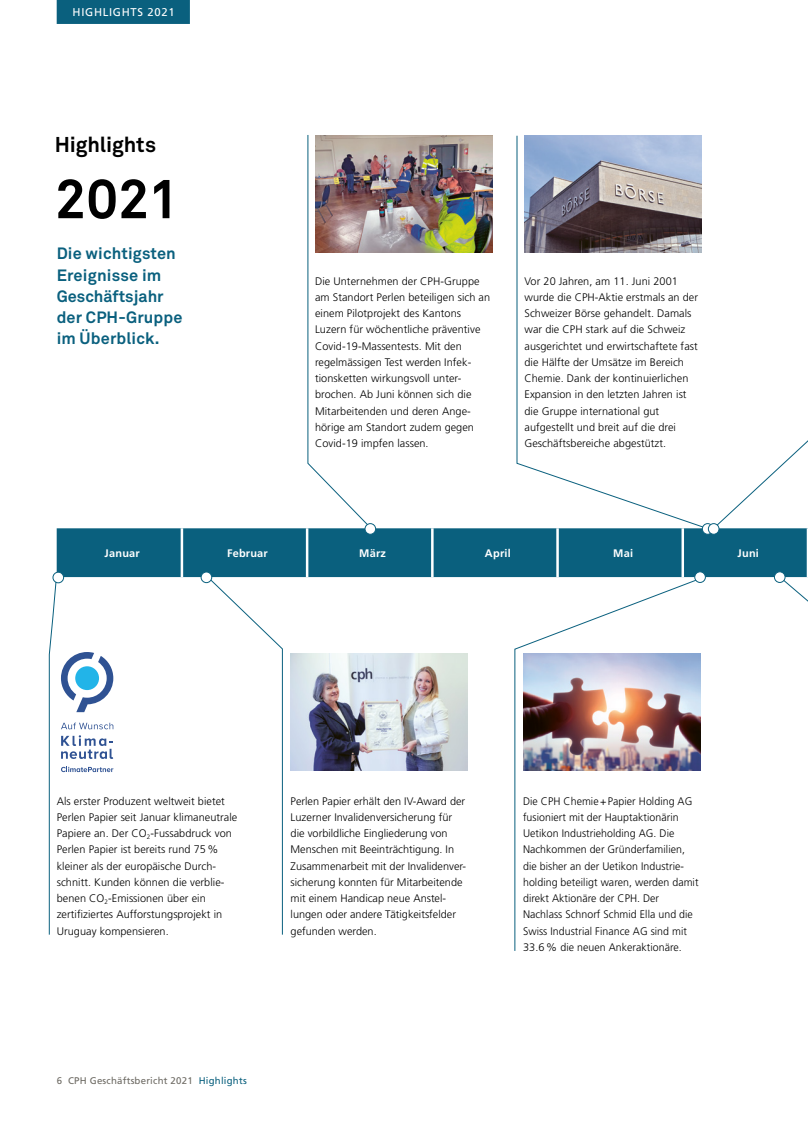
<style>
.page{position:relative;width:808px;height:1127px;background:#fff}
.page>*{position:absolute;margin:0;border:0;box-sizing:border-box;transform-origin:0 0}
.t1{font:700 55px "Akkurat Pro";color:#000}
.t2{font:700 21.25px "Akkurat Pro";letter-spacing:-.005em;color:#000}
.t3{font:700 16.25px/21.2px "Akkurat Pro";letter-spacing:.01em;color:#0a607e}
.t4{font:11.25px "Frutiger LT Std";letter-spacing:.06em;color:#fff}
.t5{font:300 11px/16.2px "Frutiger LT Std";letter-spacing:.005em;color:#000}
.t6{font:700 11px "Frutiger LT Std";letter-spacing:.02em;color:#fff}
.t7{font:9.75px "Frutiger LT Std";letter-spacing:.02em;color:#6d6a63}
.s1{color:#0a607e}
</style>
<div class="page">
<img style="left:371px;top:135px;width:121px;height:117px">
<img style="left:291px;top:654px;width:177px;height:117px">
<div style="left:57px;top:528px;width:750px;height:49px;background:#0a607e"></div>
<hr style="left:181px;top:528px;width:2px;height:49px;background:#fff">
<hr style="left:306px;top:528px;width:2px;height:49px;background:#fff">
<hr style="left:431px;top:528px;width:3px;height:49px;background:#fff">
<hr style="left:556px;top:528px;width:3px;height:49px;background:#fff">
<hr style="left:681px;top:528px;width:3px;height:49px;background:#fff">
<svg style="left:307px;top:135px;width:64px;height:393px"></svg>
<svg style="left:516px;top:135px;width:188px;height:394px"></svg>
<svg style="left:716px;top:440px;width:92px;height:88px"></svg>
<svg style="left:207px;top:576px;width:76px;height:359px"></svg>
<svg style="left:514px;top:577px;width:187px;height:374px"></svg>
<svg style="left:782px;top:577px;width:26px;height:25px"></svg>
<svg style="left:49px;top:577px;width:64px;height:358px"></svg>
<div style="left:365px;top:524px;width:11px;height:10px;background:#fff;border-radius:50%"></div>
<div style="left:365px;top:523px;width:11px;height:11px;border:1px solid #0a607e;border-radius:50%"></div>
<svg style="left:702px;top:524px;width:11px;height:10px"></svg>
<div style="left:702px;top:523px;width:11px;height:11px;border:1px solid #0a607e;border-radius:50%"></div>
<div style="left:708px;top:524px;width:11px;height:10px;background:#fff;border-radius:50%"></div>
<div style="left:708px;top:523px;width:11px;height:11px;border:1px solid #0a607e;border-radius:50%"></div>
<div style="left:695px;top:572px;width:10px;height:10px;background:#fff;border-radius:50%"></div>
<div style="left:694px;top:571px;width:12px;height:12px;border:1px solid #0a607e;border-radius:50%"></div>
<div style="left:774px;top:572px;width:11px;height:10px;background:#fff;border-radius:50%"></div>
<div style="left:774px;top:571px;width:11px;height:12px;border:1px solid #0a607e;border-radius:50%"></div>
<div style="left:53px;top:572px;width:11px;height:11px;background:#fff;border-radius:50%"></div>
<div style="left:53px;top:572px;width:11px;height:11px;border:1px solid #0a607e;border-radius:50%"></div>
<div style="left:201px;top:572px;width:11px;height:11px;background:#fff;border-radius:50%"></div>
<div style="left:201px;top:572px;width:11px;height:11px;border:1px solid #0a607e;border-radius:50%"></div>
<div style="left:57px;top:0;width:133px;height:24px;background:#0a607e"></div>
<p class="t4" style="left:73px;top:5px;width:103px">HIGHLIGHTS 2021</p>
<h2 class="t2" style="left:55px;top:131px;width:103px">Highlights</h2>
<h1 class="t1" style="left:55px;top:165px;width:126px">2021</h1>
<h3 class="t3" style="left:57px;top:243px;width:127px">Die wichtigsten<br>Ereignisse im<br>Geschäftsjahr der CPH-Gruppe im Überblick.</h3>
<p class="t5" style="left:315px;top:273px;width:177px">Die Unternehmen der CPH-Gruppe am Standort Perlen beteiligen sich an einem Pilotprojekt des Kantons<br>Luzern für wöchentliche präventive<br>Covid-19-Massentests. Mit den regelmässigen Test werden Infek&shy;tionsketten wirkungsvoll unter&shy;brochen. Ab Juni können sich die<br>Mitarbeitenden und deren Ange&shy;hörige am Standort zudem gegen<br>Covid-19 impfen lassen.</p>
<p class="t5" style="left:524px;top:273px;width:175px">Vor 20 Jahren, am 11. Juni 2001 wurde die CPH-Aktie erstmals an der Schweizer Börse gehandelt. Damals war die CPH stark auf die Schweiz ausgerichtet und erwirtschaftete fast die Hälfte der Umsätze im Bereich Chemie. Dank der kontinuierlichen Expansion in den letzten Jahren ist die Gruppe international gut aufgestellt und breit auf die drei Geschäftsbereiche abgestützt.</p>
<p class="t6" style="left:105px;top:546px;width:37px">Januar</p>
<p class="t6" style="left:227px;top:546px;width:42px">Februar</p>
<p class="t6" style="left:359px;top:546px;width:28px">März</p>
<p class="t6" style="left:485px;top:546px;width:27px">April</p>
<p class="t6" style="left:613px;top:546px;width:21px">Mai</p>
<p class="t6" style="left:738px;top:546px;width:23px">Juni</p>
<p class="t5" style="left:57px;top:793px;width:182px">Als erster Produzent weltweit bietet Perlen Papier seit Januar klimaneutrale Papiere an. Der CO<sub>2</sub>-Fussabdruck von Perlen Papier ist bereits rund 75% kleiner als der europäische Durch&shy;schnitt. Kunden können die verblie&shy;benen CO<sub>2</sub>-Emissionen über ein zertifiziertes Aufforstungsprojekt in Uruguay kompensieren.</p>
<p class="t5" style="left:291px;top:793px;width:177px">Perlen Papier erhält den IV-Award der Luzerner Invalidenversicherung für die vorbildliche Eingliederung von Menschen mit Beeinträchtigung. In Zusammenarbeit mit der Invalidenver&shy;sicherung konnten für Mitarbeitende mit einem Handicap neue Anstel&shy;lungen oder andere Tätigkeitsfelder gefunden werden.</p>
<p class="t7" style="left:57px;top:1075px;width:192px">6 CPH Geschäftsbericht 2021 <span class="s1">Highlights</span></p>
<p class="t5" style="left:523px;top:793px;width:177px">Die CPH Chemie+Papier Holding AG fusioniert mit der Hauptaktionärin Uetikon Industrieholding AG. Die Nachkommen der Gründerfamilien, die bisher an der Uetikon Industrie&shy;holding beteiligt waren, werden damit direkt Aktionäre der CPH. Der Nachlass Schnorf Schmid Ella und die Swiss Industrial Finance AG sind mit 33.6% die neuen Ankeraktionäre.</p>
</div>
